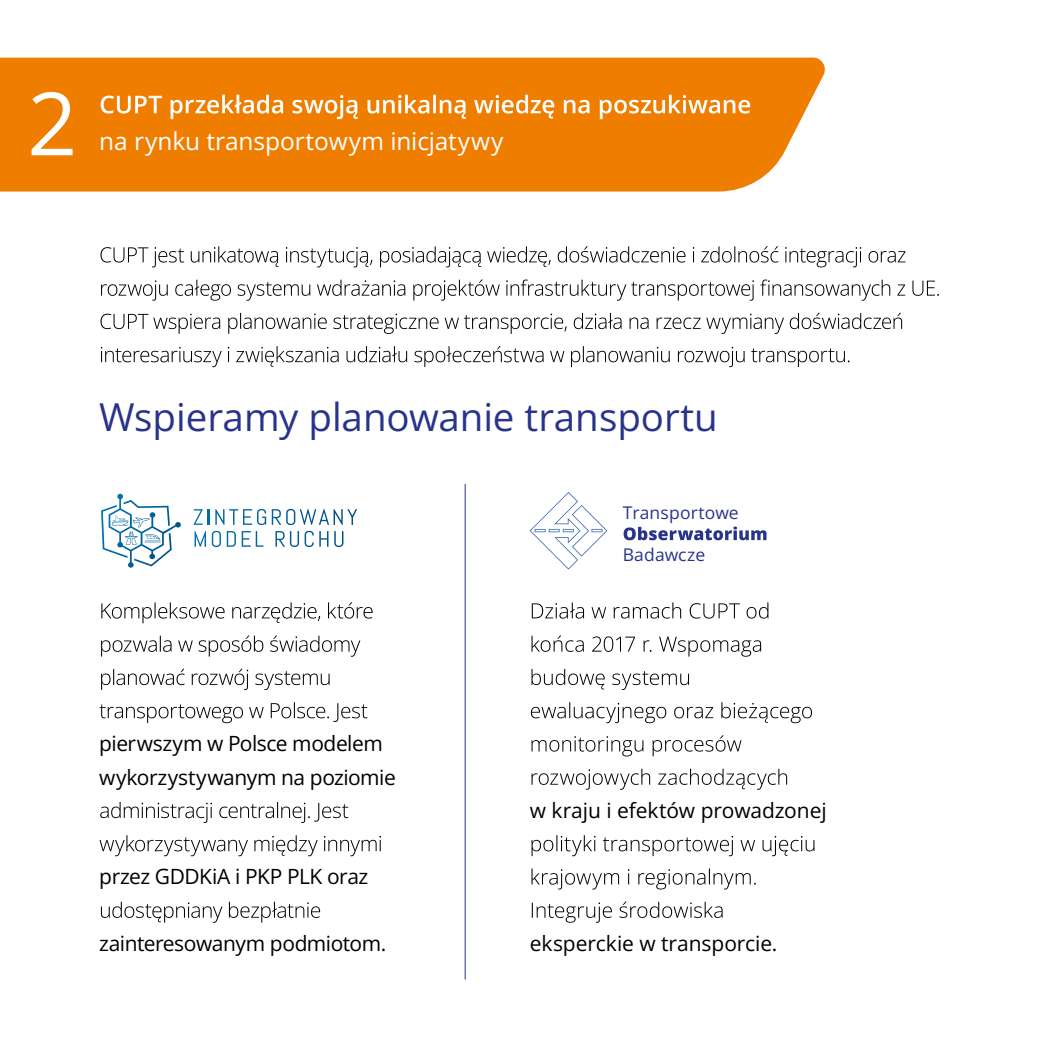
<style>
.page{position:relative;width:1042px;height:1042px;background:#fff}
.page>*{position:absolute;margin:0;border:0;box-sizing:border-box;transform-origin:0 0}
.t1{font:87.5px "Open Sans";color:#fff}
.t2{font:38.5px "Open Sans";color:#28348b}
.t3{font:24.5px "Open Sans";letter-spacing:-.005em;color:#fff}
.t4{font:21px/33.2px "Open Sans";letter-spacing:-.015em;color:#000}
.t5{font:17.5px "Open Sans";letter-spacing:.01em;color:#28348b}
</style>
<div class="page">
<div style="left:0;top:58px;width:825px;height:133px;background:#ef7d00"></div>
<svg style="left:101px;top:95px;width:649px;height:24px"></svg>
<svg style="left:100px;top:246px;width:805px;height:21px"></svg>
<svg style="left:101px;top:279px;width:838px;height:22px"></svg>
<svg style="left:100px;top:313px;width:802px;height:21px"></svg>
<svg style="left:101px;top:346px;width:748px;height:21px"></svg>
<svg style="left:101px;top:602px;width:272px;height:21px"></svg>
<svg style="left:101px;top:635px;width:259px;height:22px"></svg>
<svg style="left:101px;top:669px;width:228px;height:21px"></svg>
<svg style="left:99px;top:702px;width:268px;height:21px"></svg>
<svg style="left:100px;top:802px;width:248px;height:21px"></svg>
<svg style="left:100px;top:835px;width:281px;height:21px"></svg>
<svg style="left:101px;top:902px;width:219px;height:21px"></svg>
<svg style="left:532px;top:602px;width:236px;height:16px"></svg>
<svg style="left:531px;top:635px;width:230px;height:22px"></svg>
<svg style="left:531px;top:669px;width:158px;height:21px"></svg>
<svg style="left:531px;top:702px;width:281px;height:21px"></svg>
<svg style="left:531px;top:735px;width:210px;height:21px"></svg>
<svg style="left:531px;top:769px;width:256px;height:21px"></svg>
<svg style="left:531px;top:835px;width:283px;height:21px"></svg>
<svg style="left:531px;top:868px;width:225px;height:21px"></svg>
<svg style="left:532px;top:901px;width:190px;height:22px"></svg>
<svg style="left:194px;top:509px;width:15px;height:16px"></svg>
<svg style="left:215px;top:509px;width:51px;height:16px"></svg>
<svg style="left:272px;top:509px;width:85px;height:16px"></svg>
<svg style="left:194px;top:531px;width:12px;height:16px"></svg>
<svg style="left:212px;top:531px;width:9px;height:16px"></svg>
<svg style="left:227px;top:531px;width:9px;height:16px"></svg>
<svg style="left:242px;top:531px;width:21px;height:16px"></svg>
<svg style="left:275px;top:531px;width:24px;height:16px"></svg>
<svg style="left:305px;top:531px;width:23px;height:16px"></svg>
<svg style="left:334px;top:531px;width:9px;height:16px"></svg>
<svg style="left:101px;top:494px;width:80px;height:74px"></svg>
<svg style="left:530px;top:492px;width:77px;height:77px"></svg>
<svg style="left:623px;top:526px;width:143px;height:14px"></svg>
<hr style="left:465px;top:484px;width:1px;height:495px;background:#28348b">
<h1 class="t1" style="left:27px;top:64px;width:52px">2</h1>
<p class="t3" style="left:99px;top:124px;width:406px">na rynku transportowym inicjatywy</p>
<h2 class="t2" style="left:99px;top:390px;width:620px">Wspieramy planowanie transportu</h2>
<p class="t4" style="left:99px;top:726px;width:298px">pierwszym w Polsce modelem wykorzystywanym na poziomie</p>
<p class="t4" style="left:99px;top:859px;width:271px">przez GDDKiA i PKP PLK oraz</p>
<p class="t4" style="left:99px;top:926px;width:288px">zainteresowanym podmiotom.</p>
<p class="t5" style="left:623px;top:501px;width:117px">Transportowe</p>
<p class="t5" style="left:623px;top:543px;width:84px">Badawcze</p>
<p class="t4" style="left:530px;top:793px;width:298px">w kraju i efektów prowadzonej</p>
<p class="t4" style="left:530px;top:926px;width:249px">eksperckie w transporcie.</p>
</div>
